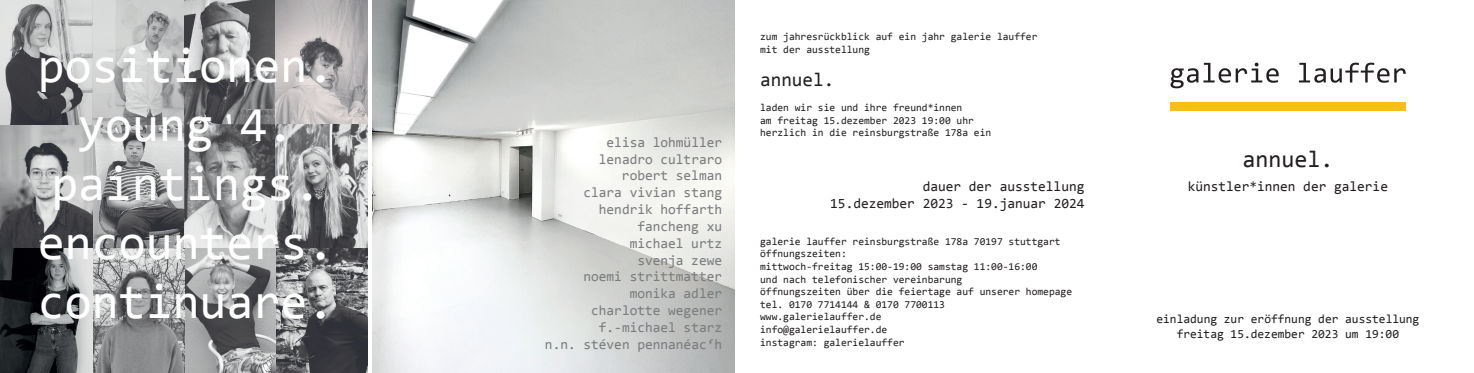
<style>
.page{position:relative;width:1474px;height:373px;background:#fff}
.page>*{position:absolute;margin:0;border:0;box-sizing:border-box;transform-origin:0 0}
.t1{font:49px/58.8px "Consolas";color:#fff;text-align:center}
.t2{font:23.62px "Consolas";color:#231f20}
.t3{font:19.25px "Consolas";color:#231f20}
.t4{font:14px/16.8px "Consolas";color:#7a7c7f;text-align:right}
.t5{font:14px/16.8px "Consolas";color:#231f20;text-align:right}
.t6{font:12.25px/14.7px "Consolas";color:#231f20;text-align:center}
.t7{font:10.5px/12.6px "Consolas";color:#231f20}
</style>
<div class="page">
<img style="left:372px;top:0;width:362px;height:372px">
<img style="left:0;top:0;width:367px;height:372px">
<svg style="left:1170px;top:63px;width:235px;height:25px"></svg>
<div style="left:1169px;top:102px;width:236px;height:8px;background:#f5bf16"></div>
<img style="left:184px;top:124px;width:1px;height:124px">
<img style="left:92px;top:248px;width:92px;height:1px">
<h1 class="t1" style="left:38px;top:35px;width:298px">positionen. young 4. paintings. encounters. continuare.</h1>
<h3 class="t4" style="left:545px;top:133px;width:179px">elisa lohmüller<br>lenadro cultraro<br>robert selman<br>clara vivian stang hendrik hoffarth fancheng xu<br>michael urtz<br>svenja zewe<br>noemi strittmatter monika adler<br>charlotte wegener f.-michael starz<br>n.n. stéven pennanéac‘h</h3>
<p class="t7" style="left:760px;top:30px;width:279px">zum jahresrückblick auf ein jahr galerie lauffer mit der ausstellung</p>
<h3 class="t3" style="left:760px;top:66px;width:76px">annuel.</h3>
<p class="t7" style="left:760px;top:101px;width:232px">laden wir sie und ihre freund*innen<br>am freitag 15.dezember 2023 19:00 uhr herzlich in die reinsburgstraße 178a ein</p>
<h3 class="t5" style="left:830px;top:177px;width:256px">dauer der ausstellung<br>15.dezember 2023 - 19.januar 2024</h3>
<p class="t7" style="left:760px;top:234px;width:313px">galerie lauffer reinsburgstraße 178a 70197 stuttgart öffnungszeiten:<br>mittwoch-freitag 15:00-19:00 samstag 11:00-16:00<br>und nach telefonischer vereinbarung<br>öffnungszeiten über die feiertage auf unserer homepage tel. 0170 7714144 &amp; 0170 7700113<br>www.galerielauffer.de<br>info@galerielauffer.de<br>instagram: galerielauffer</p>
<h2 class="t2" style="left:1242px;top:142px;width:92px">annuel.</h2>
<h3 class="t5" style="left:1187px;top:177px;width:202px">künstler*innen der galerie</h3>
<p class="t6" style="left:1156px;top:310px;width:264px">einladung zur eröffnung der ausstellung freitag 15.dezember 2023 um 19:00</p>
</div>
